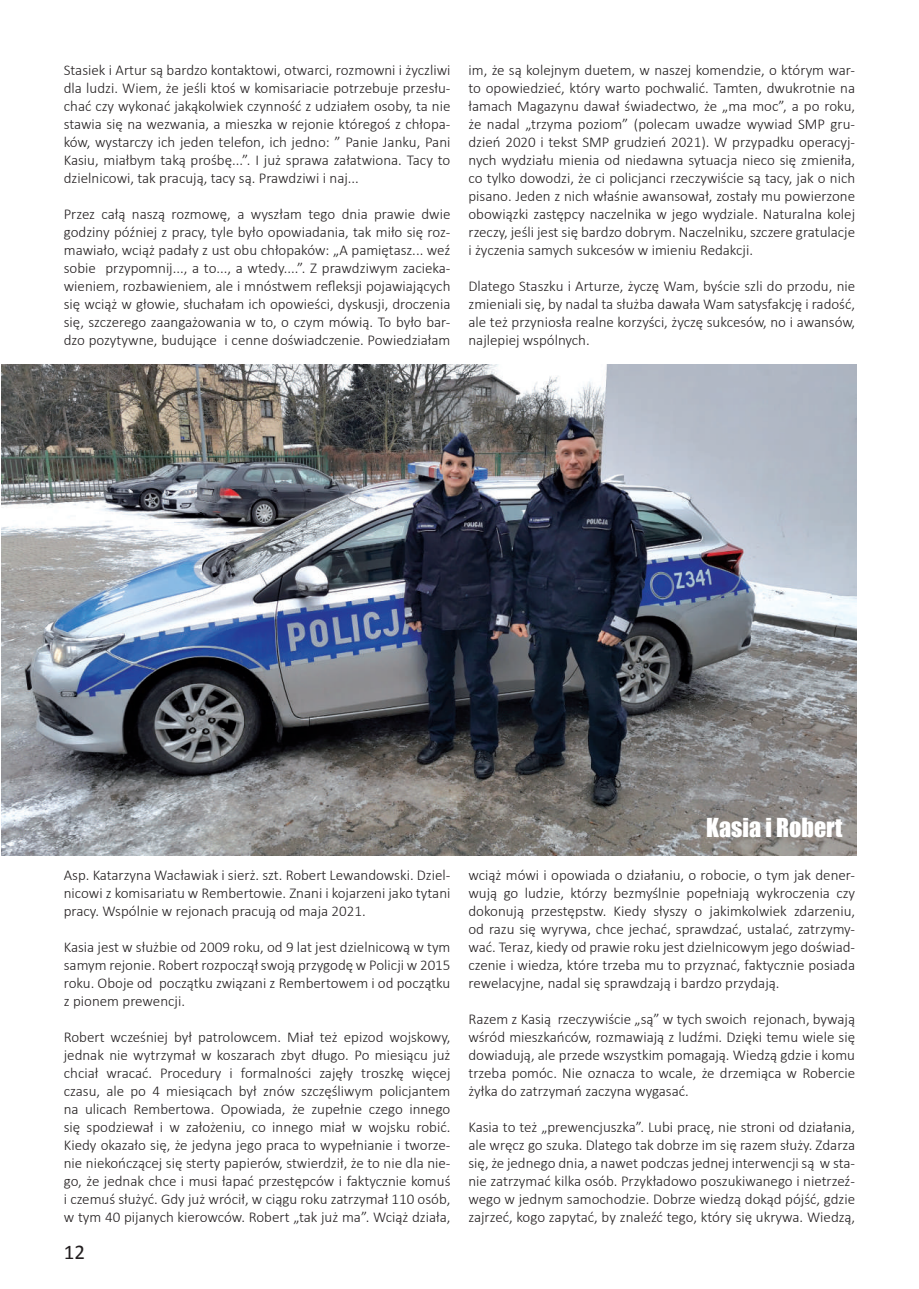
<style>
.page{position:relative;width:919px;height:1289px;background:#fff}
.page>*{position:absolute;margin:0;border:0;box-sizing:border-box;transform-origin:0 0}
.t1{font:24px "Impact";color:#fff}
.t2{font:21px "Calibri";color:#231f20}
.t3{font:300 15px/18px "Calibri";color:#231f20;text-align:justify}
</style>
<div class="page">
<img style="left:1px;top:365px;width:855px;height:490px">
<p class="t3" style="left:64px;top:61px;width:388px">Stasiek i Artur są bardzo kontaktowi, otwarci, rozmowni i życzliwi dla ludzi. Wiem, że jeśli ktoś w komisariacie potrzebuje przesłu&shy;chać czy wykonać jakąkolwiek czynność z udziałem osoby, ta nie stawia się na wezwania, a mieszka w rejonie któregoś z chłopa&shy;ków, wystarczy ich jeden telefon, ich jedno: ” Panie Janku, Pani Kasiu, miałbym taką prośbę...”. I już sprawa załatwiona. Tacy to dzielnicowi, tak pracują, tacy są. Prawdziwi i naj...</p>
<p class="t3" style="left:64px;top:205px;width:388px">Przez całą naszą rozmowę, a wyszłam tego dnia prawie dwie godziny później z pracy, tyle było opowiadania, tak miło się roz&shy;mawiało, wciąż padały z ust obu chłopaków: „A pamiętasz... weź sobie przypomnij..., a to..., a wtedy....”. Z prawdziwym zacieka&shy;wieniem, rozbawieniem, ale i mnóstwem refleksji pojawiających się wciąż w głowie, słuchałam ich opowieści, dyskusji, droczenia się, szczerego zaangażowania w to, o czym mówią. To było bar&shy;dzo pozytywne, budujące i cenne doświadczenie. Powiedziałam</p>
<p class="t3" style="left:468px;top:61px;width:388px">im, że są kolejnym duetem, w naszej komendzie, o którym war&shy;to opowiedzieć, który warto pochwalić. Tamten, dwukrotnie na łamach Magazynu dawał świadectwo, że „ma moc”, a po roku, że nadal „trzyma poziom” (polecam uwadze wywiad SMP gru&shy;dzień 2020 i tekst SMP grudzień 2021). W przypadku operacyj&shy;nych wydziału mienia od niedawna sytuacja nieco się zmieniła, co tylko dowodzi, że ci policjanci rzeczywiście są tacy, jak o nich pisano. Jeden z nich właśnie awansował, zostały mu powierzone obowiązki zastępcy naczelnika w jego wydziale. Naturalna kolej rzeczy, jeśli jest się bardzo dobrym. Naczelniku, szczere gratulacje i życzenia samych sukcesów w imieniu Redakcji.</p>
<p class="t3" style="left:468px;top:277px;width:388px">Dlatego Staszku i Arturze, życzę Wam, byście szli do przodu, nie zmieniali się, by nadal ta służba dawała Wam satysfakcję i radość, ale też przyniosła realne korzyści, życzę sukcesów, no i awansów, najlepiej wspólnych.</p>
<p class="t3" style="left:64px;top:865px;width:388px">Asp. Katarzyna Wacławiak i sierż. szt. Robert Lewandowski. Dziel&shy;nicowi z komisariatu w Rembertowie. Znani i kojarzeni jako tytani pracy. Wspólnie w rejonach pracują od maja 2021.</p>
<p class="t3" style="left:64px;top:937px;width:388px">Kasia jest w służbie od 2009 roku, od 9 lat jest dzielnicową w tym samym rejonie. Robert rozpoczął swoją przygodę w Policji w 2015 roku. Oboje od początku związani z Rembertowem i od początku z pionem prewencji.</p>
<p class="t3" style="left:64px;top:1027px;width:388px">Robert wcześniej był patrolowcem. Miał też epizod wojskowy, jednak nie wytrzymał w koszarach zbyt długo. Po miesiącu już chciał wracać. Procedury i formalności zajęły troszkę więcej czasu, ale po 4 miesiącach był znów szczęśliwym policjantem na ulicach Rembertowa. Opowiada, że zupełnie czego innego się spodziewał i w założeniu, co innego miał w wojsku robić.<br>Kiedy okazało się, że jedyna jego praca to wypełnianie i tworze&shy;nie niekończącej się sterty papierów, stwierdził, że to nie dla nie&shy;go, że jednak chce i musi łapać przestępców i faktycznie komuś i czemuś służyć. Gdy już wrócił, w ciągu roku zatrzymał 110 osób, w tym 40 pijanych kierowców. Robert „tak już ma”. Wciąż działa,</p>
<h2 class="t2" style="left:64px;top:1238px;width:23px">12</h2>
<h1 class="t1" style="left:706px;top:808px;width:138px">Kasia i Robert</h1>
<p class="t3" style="left:468px;top:865px;width:388px">wciąż mówi i opowiada o działaniu, o robocie, o tym jak dener&shy;wują go ludzie, którzy bezmyślnie popełniają wykroczenia czy dokonują przestępstw. Kiedy słyszy o jakimkolwiek zdarzeniu, od razu się wyrywa, chce jechać, sprawdzać, ustalać, zatrzymy&shy;wać. Teraz, kiedy od prawie roku jest dzielnicowym jego doświad&shy;czenie i wiedza, które trzeba mu to przyznać, faktycznie posiada rewelacyjne, nadal się sprawdzają i bardzo przydają.</p>
<p class="t3" style="left:468px;top:1009px;width:388px">Razem z Kasią rzeczywiście „są” w tych swoich rejonach, bywają wśród mieszkańców, rozmawiają z ludźmi. Dzięki temu wiele się dowiadują, ale przede wszystkim pomagają. Wiedzą gdzie i komu trzeba pomóc. Nie oznacza to wcale, że drzemiąca w Robercie żyłka do zatrzymań zaczyna wygasać.</p>
<p class="t3" style="left:468px;top:1117px;width:388px">Kasia to też „prewencjuszka”. Lubi pracę, nie stroni od działania, ale wręcz go szuka. Dlatego tak dobrze im się razem służy. Zdarza się, że jednego dnia, a nawet podczas jednej interwencji są w sta&shy;nie zatrzymać kilka osób. Przykładowo poszukiwanego i nietrzeź&shy;wego w jednym samochodzie. Dobrze wiedzą dokąd pójść, gdzie zajrzeć, kogo zapytać, by znaleźć tego, który się ukrywa. Wiedzą,</p>
</div>
